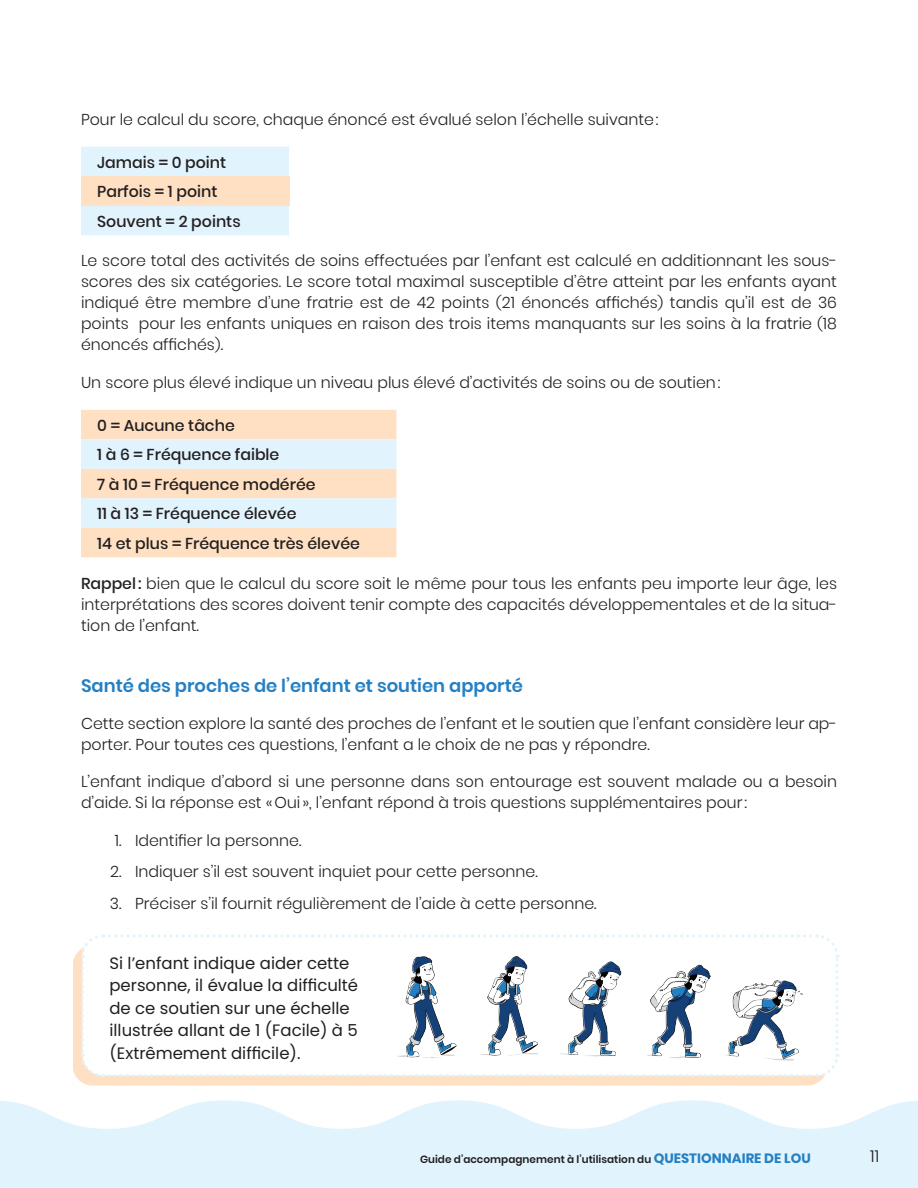
<style>
.page{position:relative;width:918px;height:1188px;background:#fff}
.page>*{position:absolute;margin:0;border:0;box-sizing:border-box;transform-origin:0 0}
.Sous-titre_2{font:600 18px "Poppins";color:#2580c3}
.texte_courant{font:16.5px/22.5px "Poppins";color:#231f20}
.t1{font:300 16.5px "Poppins";color:#231f20}
.texte_courant-2{font:300 15.75px/21px "Poppins";color:#231f20;text-align:justify}
.texte_courant-3{font:500 15.75px "Poppins";color:#231f20}
.t2{font:600 10.5px "Poppins";color:#231f20}
.s1{font-size:13.35px}
.s2{font-weight:500}
.s3{font-weight:700;font-size:13.5px;color:#2580c3}
</style>
<div class="page">
<svg style="left:0;top:1100px;width:918px;height:88px;fill:#e1f3fc"></svg>
<div style="left:81px;top:147px;width:208px;height:88px;background:#e1f3fc"></div>
<div style="left:81px;top:176px;width:208px;height:30px;background:#ffe0c2"></div>
<div style="left:81px;top:410px;width:315px;height:147px;background:#ffe0c2"></div>
<svg style="left:81px;top:439px;width:315px;height:89px;background:#ebece8"></svg>
<div style="left:73px;top:946px;width:754px;height:139px;background:#ffe0c2"></div>
<svg style="left:79px;top:934px;width:761px;height:145px"></svg>
<img style="left:387px;top:949px;width:427px;height:120px">
<p class="texte_courant-2" style="left:81px;top:109px;width:579px">Pour le calcul du score, chaque énoncé est évalué selon l’échelle suivante:</p>
<p class="texte_courant-3" style="left:97px;top:153px;width:131px">Jamais = 0 point</p>
<p class="texte_courant-3" style="left:97px;top:182px;width:122px">Parfois = 1 point</p>
<p class="texte_courant-3" style="left:97px;top:212px;width:145px">Souvent = 2 points</p>
<p class="texte_courant-2" style="left:81px;top:250px;width:758px">Le score total des activités de soins effectuées par l’enfant est calculé en additionnant les sous&shy;scores des six catégories. Le score total maximal susceptible d’être atteint par les enfants ayant indiqué être membre d’une fratrie est de 42 points <span class="s1">(</span>21 énoncés affichés<span class="s1">)</span> tandis qu’il est de 36 points pour les enfants uniques en raison des trois items manquants sur les soins à la fratrie <span class="s1">(</span>18 énoncés affichés<span class="s1">)</span>.</p>
<p class="texte_courant-2" style="left:81px;top:372px;width:641px">Un score plus élevé indique un niveau plus élevé d’activités de soins ou de soutien:</p>
<p class="texte_courant-3" style="left:97px;top:416px;width:139px">0 = Aucune tâche</p>
<p class="texte_courant-3" style="left:97px;top:446px;width:184px">1 à 6 = Fréquence faible</p>
<p class="texte_courant-3" style="left:97px;top:475px;width:220px">7 à 10 = Fréquence modérée</p>
<p class="texte_courant-3" style="left:97px;top:505px;width:201px">11 à 13 = Fréquence élevée</p>
<p class="texte_courant-3" style="left:97px;top:534px;width:264px">14 et plus = Fréquence très élevée</p>
<p class="texte_courant-2" style="left:81px;top:573px;width:758px"><span class="s2">Rappel:</span> bien que le calcul du score soit le même pour tous les enfants peu importe leur âge, les interprétations des scores doivent tenir compte des capacités développementales et de la situa&shy;tion de l’enfant.</p>
<p class="Sous-titre_2" style="left:81px;top:675px;width:444px">Santé des proches de l’enfant et soutien apporté</p>
<p class="texte_courant-2" style="left:81px;top:713px;width:758px">Cette section explore la santé des proches de l’enfant et le soutien que l’enfant considère leur ap&shy;porter. Pour toutes ces questions, l’enfant a le choix de ne pas y répondre.</p>
<p class="texte_courant-2" style="left:81px;top:771px;width:758px">L’enfant indique d’abord si une personne dans son entourage est souvent malade ou a besoin d’aide. Si la réponse est «Oui », l’enfant répond à trois questions supplémentaires pour:</p>
<p class="texte_courant-2" style="left:115px;top:830px;width:188px">1. Identifier la personne.</p>
<p class="texte_courant-2" style="left:110px;top:861px;width:429px">2. Indiquer s’il est souvent inquiet pour cette personne.</p>
<p class="texte_courant-2" style="left:110px;top:893px;width:488px">3. Préciser s’il fournit régulièrement de l’aide à cette personne.</p>
<p class="texte_courant" style="left:110px;top:952px;width:250px">Si l’enfant indique aider cette personne, il évalue la difficulté de ce soutien sur une échelle illustrée allant de 1 (Facile) à 5 (Extrêmement difficile).</p>
<p class="t2" style="left:420px;top:1154px;width:392px">Guide d’accompagnement à l’utilisation du <span class="s3">QUESTIONNAIRE DE LOU</span></p>
<p class="t1" style="left:870px;top:1147px;width:10px">11</p>
</div>
